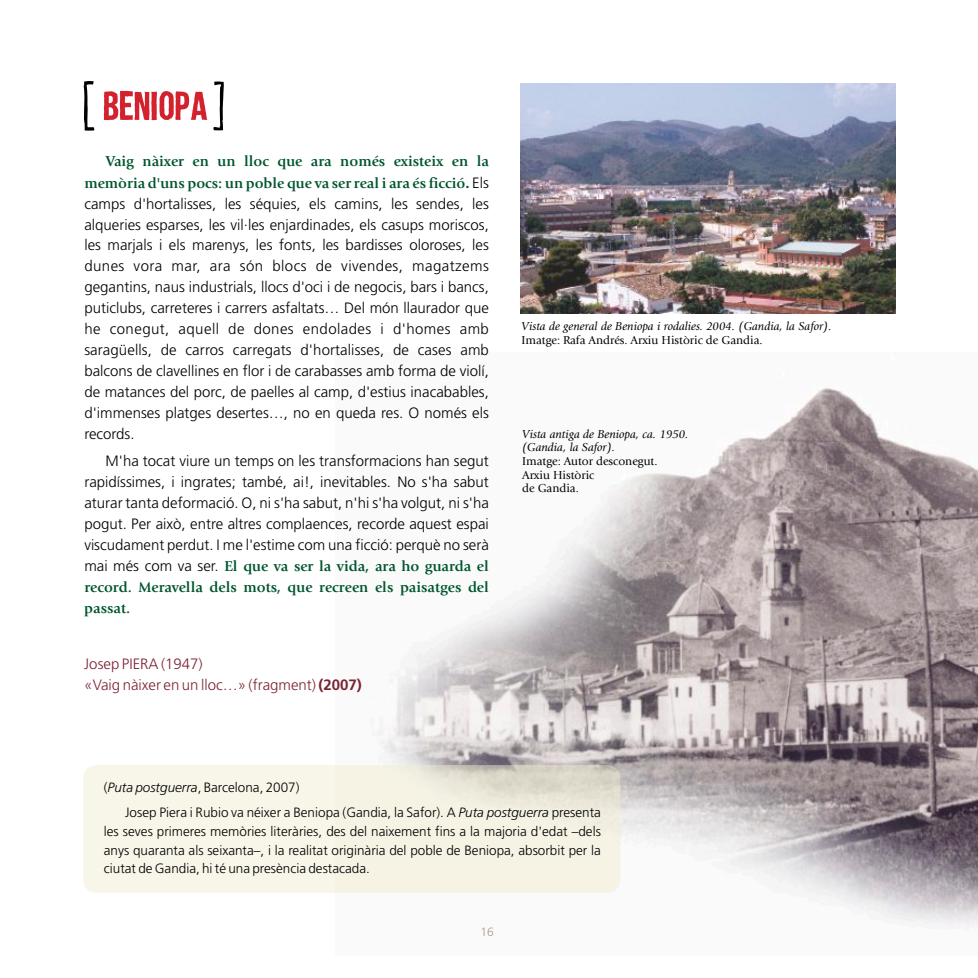
<style>
.page{position:relative;width:978px;height:978px;background:#fff}
.page>*{position:absolute;margin:0;border:0;box-sizing:border-box;transform-origin:0 0}
.t1{font:300 15px/20.9px "Frutiger";color:#000;text-align:justify}
.t2{font:700 15px/21px "Giovanni";color:#00562e;text-align:right}
.t3{font:300 15px/21.3px "Frutiger";color:#7c2333}
.t4{font:300 13.5px/18.8px "Frutiger";color:#000}
.t5{font:italic 12px/13.6px "Giovanni";color:#000}
.t6{font:12px/13.8px "Giovanni";color:#000}
.t7{font:300 12px "Frutiger";color:#ae9a91}
.s1{font-family:"Frutiger"}
.s2{font-family:"Frutiger";font-weight:300;color:#000}
.s3{font-weight:700}
.s4{font-style:italic}
</style>
<div class="page">
<img style="left:378px;top:387px;width:600px;height:539px">
<svg style="left:104px;top:91px;width:103px;height:29px"></svg>
<img style="left:521px;top:83px;width:375px;height:231px">
<svg style="left:83px;top:765px;width:537px;height:128px;background:#f4f1e3"></svg>
<svg style="left:84px;top:81px;width:10px;height:50px"></svg>
<svg style="left:213px;top:81px;width:11px;height:49px"></svg>
<p class="t2" style="left:84px;top:152px;width:406px;line-height:21.5px">Vaig nàixer en un lloc que ara només existeix en la memòria d'uns pocs: un poble que va ser real i ara és ficció<span class="s1">.</span> <span class="s2">Els</span></p>
<p class="t1" style="left:84px;top:194px;width:406px">camps d'hortalisses, les séquies, els camins, les sendes, les alqueries esparses, les vil·les enjardinades, els casups moriscos, les marjals i els marenys, les fonts, les bardisses oloroses, les dunes vora mar, ara són blocs de vivendes, magatzems gegantins, naus industrials, llocs d'oci i de negocis, bars i bancs, puticlubs, carreteres i carrers asfaltats… Del món llaurador que he conegut, aquell de dones endolades i d'homes amb saragüells, de carros carregats d'hortalisses, de cases amb balcons de clavellines en flor i de carabasses amb forma de violí, de matances del porc, de paelles al camp, d'estius inacabables, d'immenses platges desertes…, no en queda res. O només els records.</p>
<p class="t1" style="left:84px;top:452px;width:406px;text-indent:21px">M'ha tocat viure un temps on les transformacions han segut rapidíssimes, i ingrates; també, ai!, inevitables. No s'ha sabut aturar tanta deformació. O, ni s'ha sabut, n'hi s'ha volgut, ni s'ha pogut. Per això, entre altres complaences, recorde aquest espai viscudament perdut. I me l'estime com una ficció: perquè no serà</p>
<p class="t2" style="left:84px;top:557px;width:406px;text-align:justify"><span class="s2">mai més com va ser.</span> El que va ser la vida, ara ho guarda el record. Meravella dels mots, que recreen els paisatges del passat.</p>
<p class="t3" style="left:84px;top:654px;width:279px">Josep PIERA (1947)<br>«Vaig nàixer en un lloc…» (fragment) <span class="s3">(2007)</span></p>
<p class="t5" style="left:521px;top:321px;width:312px">Vista de general de Beniopa i rodalies. 2004. (Gandia, la Safor).</p>
<p class="t6" style="left:521px;top:334px;width:243px">Imatge: Rafa Andrés. Arxiu Històric de Gandia.</p>
<p class="t5" style="left:522px;top:428px;width:168px">Vista antiga de Beniopa, ca. 1950. (Gandia, la Safor).</p>
<p class="t6" style="left:522px;top:455px;width:137px">Imatge: Autor desconegut.<br>Arxiu Històric<br>de Gandia.</p>
<p class="t4" style="left:125px;top:776px;width:477px;line-height:25.2px;text-indent:-21px">(<span class="s4">Puta postguerra</span>, Barcelona, 2007)<br>Josep Piera i Rubio va néixer a Beniopa (Gandia, la Safor). A <span class="s4">Puta postguerra</span> presenta</p>
<p class="t4" style="left:104px;top:823px;width:499px;text-align:justify">les seves primeres memòries literàries, des del naixement fins a la majoria d'edat –dels anys quaranta als seixanta–, i la realitat originària del poble de Beniopa, absorbit per la ciutat de Gandia, hi té una presència destacada.</p>
<p class="t7" style="left:480px;top:927px;width:15px">16</p>
</div>
